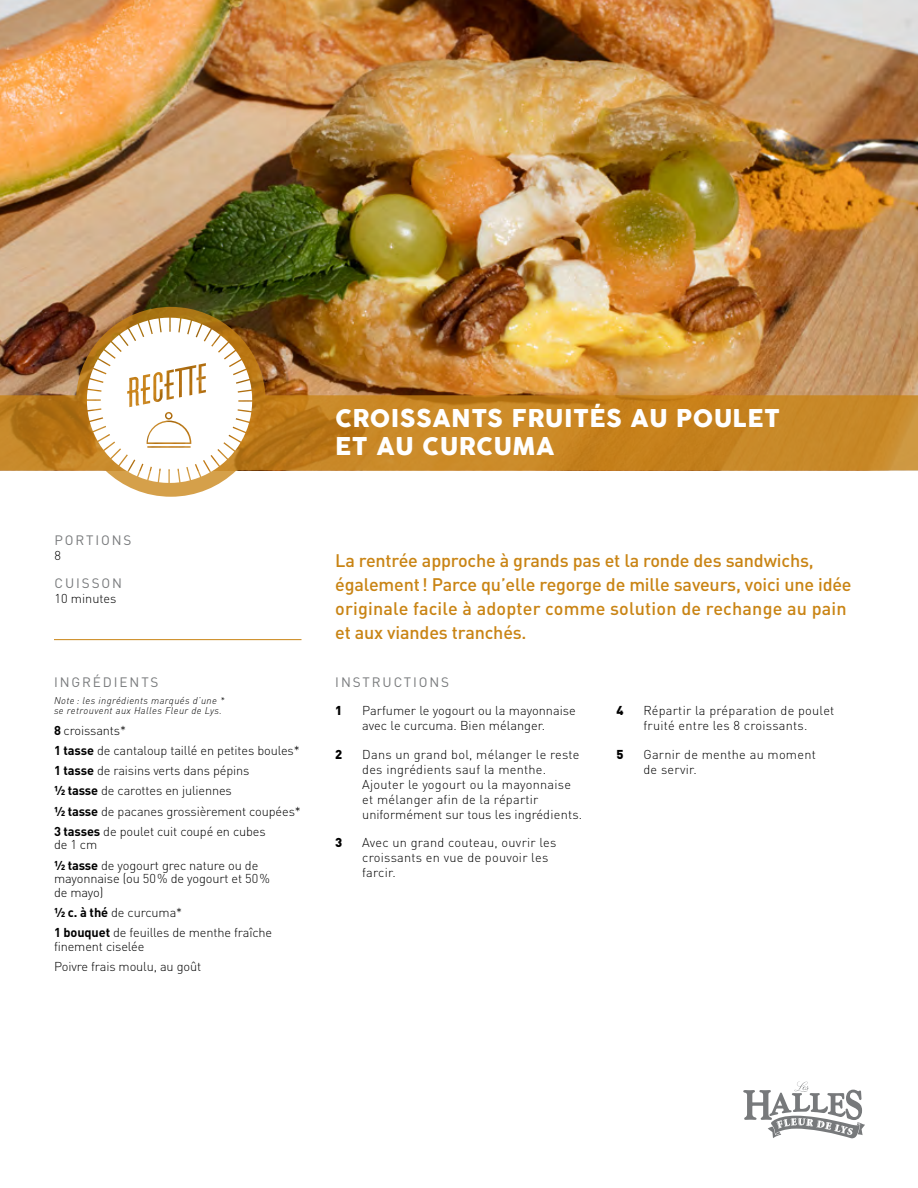
<style>
.page{position:relative;width:918px;height:1188px;background:#fff}
.page>*{position:absolute;margin:0;border:0;box-sizing:border-box;transform-origin:0 0}
.t1{font:24px/28.5px "COCOGOOSE";letter-spacing:.02em;color:#fff}
.t2{font:500 18px/24px "DINOT";letter-spacing:-.01em;color:#c98414}
.t3{font:13.5px "DINOT";letter-spacing:.14em;color:#77797b}
.t4{font:300 12.75px/20.2px "DINOT";color:#000}
.t5{font:300 12.75px/15px "DINOT";letter-spacing:.02em;color:#000}
.t6{font:900 12.75px "DINOT";color:#000}
.t7{font:italic 300 9.75px/10.5px "DINOT";letter-spacing:.04em;color:#000}
.s1{font-weight:700}
</style>
<div class="page">
<img style="left:0;top:0;width:918px;height:307px">
<img style="left:0;top:307px;width:918px;height:190px">
<svg style="left:743px;top:1081px;width:122px;height:57px"></svg>
<hr style="left:54px;top:639px;width:248px;height:1px;background:#c98414">
<svg style="left:87px;top:318px;width:165px;height:165px"></svg>
<p class="t3" style="left:55px;top:531px;width:78px">PORTIONS</p>
<p class="t4" style="left:55px;top:545px;width:8px">8</p>
<p class="t3" style="left:55px;top:575px;width:69px">CUISSON</p>
<p class="t4" style="left:55px;top:588px;width:63px">10 minutes</p>
<p class="t3" style="left:54px;top:673px;width:106px">INGRÉDIENTS</p>
<p class="t7" style="left:54px;top:695px;width:172px">Note : les ingrédients marqués d’une * se retrouvent aux Halles Fleur de Lys.</p>
<p class="t4" style="left:54px;top:720px;width:248px"><span class="s1">8</span> croissants*<br><span class="s1">1 tasse</span> de cantaloup taillé en petites boules* <span class="s1">1 tasse</span> de raisins verts dans pépins<br><span class="s1">½ tasse</span> de carottes en juliennes<br><span class="s1">½ tasse</span> de pacanes grossièrement coupées* <span class="s1">3 tasses</span> de poulet cuit coupé en cubes</p>
<p class="t4" style="left:54px;top:834px;width:206px">de 1 cm<br><span class="s1">½ tasse</span> de yogourt grec nature ou de</p>
<p class="t4" style="left:54px;top:872px;width:218px;line-height:13.5px">mayonnaise (ou 50% de yogourt et 50% de mayo)</p>
<p class="t4" style="left:54px;top:902px;width:220px"><span class="s1">½ c. à thé</span> de curcuma*<br><span class="s1">1 bouquet</span> de feuilles de menthe fraîche</p>
<p class="t4" style="left:54px;top:936px;width:149px">finement ciselée<br>Poivre frais moulu, au goût</p>
<h1 class="t1" style="left:335px;top:404px;width:446px">CROISSANTS FRUITÉS AU POULET<br>ET AU CURCUMA</h1>
<h2 class="t2" style="left:335px;top:548px;width:518px">La rentrée approche à grands pas et la ronde des sandwichs, également! Parce qu’elle regorge de mille saveurs, voici une idée originale facile à adopter comme solution de rechange au pain et aux viandes tranchés.</h2>
<p class="t3" style="left:335px;top:673px;width:115px">INSTRUCTIONS</p>
<p class="t6" style="left:335px;top:702px;width:9px">1</p>
<p class="t4" style="left:362px;top:703px;width:215px;line-height:15px">Parfumer le yogourt ou la mayonnaise avec le curcuma. Bien mélanger.</p>
<p class="t6" style="left:335px;top:745px;width:9px">2</p>
<p class="t5" style="left:362px;top:746px;width:222px">Dans un grand bol, mélanger le reste des ingrédients sauf la menthe.<br>Ajouter le yogourt ou la mayonnaise et mélanger afin de la répartir uniformément sur tous les ingrédients.</p>
<p class="t6" style="left:335px;top:834px;width:9px">3</p>
<p class="t5" style="left:362px;top:835px;width:196px">Avec un grand couteau, ouvrir les croissants en vue de pouvoir les farcir.</p>
<p class="t6" style="left:617px;top:702px;width:9px">4</p>
<p class="t5" style="left:644px;top:703px;width:192px">Répartir la préparation de poulet fruité entre les 8 croissants.</p>
<p class="t6" style="left:617px;top:745px;width:9px">5</p>
<p class="t5" style="left:644px;top:746px;width:174px">Garnir de menthe au moment de servir.</p>
</div>
